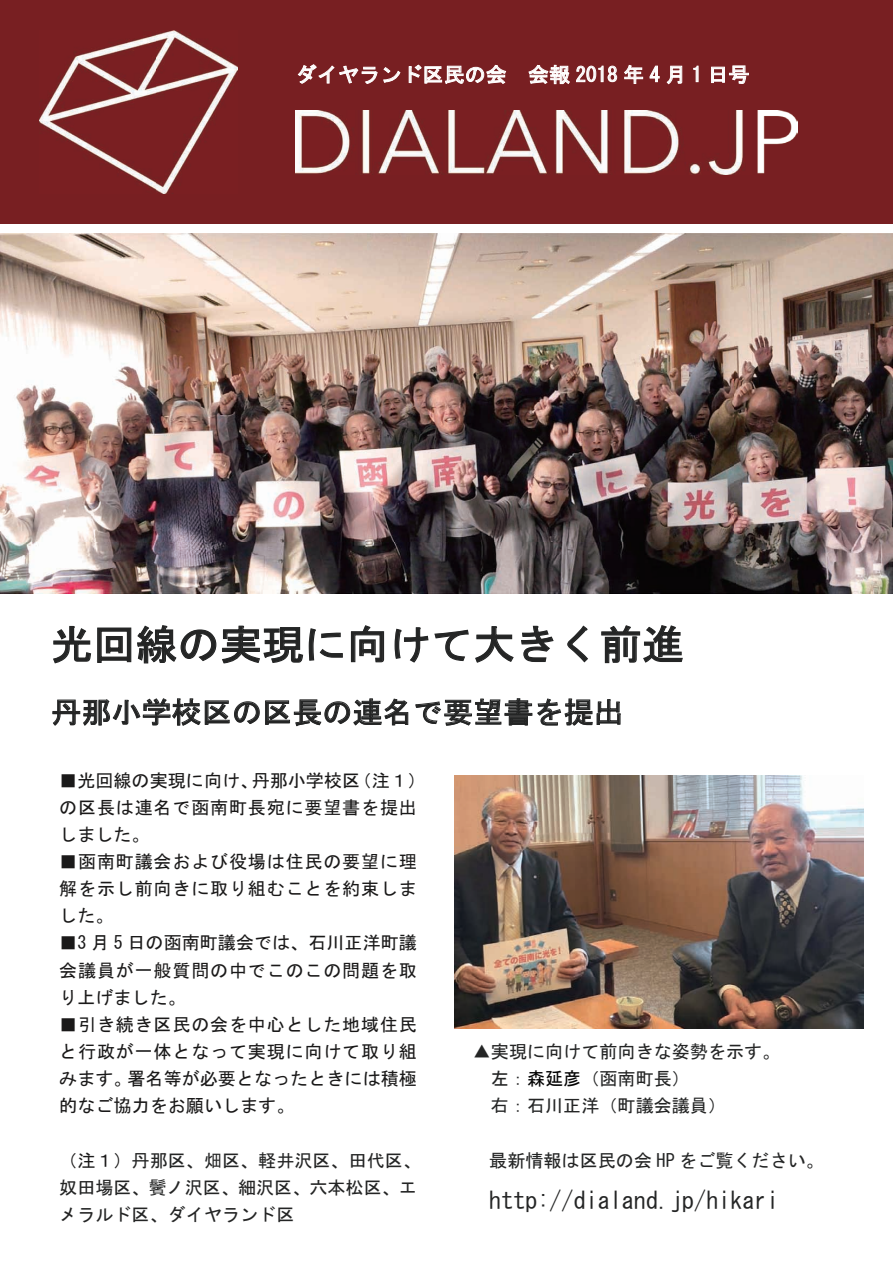
<style>
.page{position:relative;width:893px;height:1263px;background:#fff}
.page>*{position:absolute;margin:0;border:0;box-sizing:border-box;transform-origin:0 0}
.t1{font:40.8px "MS Gothic";letter-spacing:.005em;color:#242525}
.t2{font:29.25px "MS Gothic";letter-spacing:.005em;color:#242525}
.t3{font:23.85px "MS Gothic";letter-spacing:.005em;color:#242525}
.t4{font:20.4px "MS Gothic";letter-spacing:.005em;color:#fff}
.t5{font:18.15px/27.2px "MS Gothic";letter-spacing:.04em;color:#1a1919;text-align:justify}
.t6{font:18.15px/27.2px "MS Gothic";color:#242525}
.s1{color:#1a1919}
.s2{color:#030303}
</style>
<div class="page">
<img style="left:892px;top:233px;width:1px;height:361px">
<div style="left:0;top:0;width:288px;height:224px;background:#781f22"></div>
<img style="left:40px;top:30px;width:198px;height:164px">
<div style="left:288px;top:0;width:605px;height:224px;background:#781f22"></div>
<svg style="left:298px;top:64px;width:79px;height:20px"></svg>
<svg style="left:383px;top:67px;width:18px;height:16px"></svg>
<svg style="left:409px;top:64px;width:97px;height:20px"></svg>
<svg style="left:528px;top:65px;width:42px;height:19px"></svg>
<svg style="left:576px;top:66px;width:41px;height:16px"></svg>
<svg style="left:624px;top:65px;width:19px;height:19px"></svg>
<svg style="left:649px;top:66px;width:11px;height:16px"></svg>
<svg style="left:666px;top:66px;width:16px;height:18px"></svg>
<svg style="left:693px;top:66px;width:6px;height:16px"></svg>
<svg style="left:711px;top:65px;width:38px;height:19px"></svg>
<img style="left:296px;top:110px;width:501px;height:64px">
<img style="left:0;top:233px;width:892px;height:361px">
<svg style="left:53px;top:625px;width:290px;height:39px"></svg>
<svg style="left:351px;top:625px;width:34px;height:38px"></svg>
<svg style="left:394px;top:625px;width:160px;height:38px"></svg>
<svg style="left:567px;top:625px;width:21px;height:38px"></svg>
<svg style="left:601px;top:625px;width:82px;height:39px"></svg>
<svg style="left:52px;top:698px;width:357px;height:28px"></svg>
<svg style="left:415px;top:698px;width:206px;height:28px"></svg>
<img style="left:455px;top:775px;width:408px;height:254px">
<p class="t4" style="left:296px;top:63px;width:455px">ダイヤランド区民の会 会報 2018 年 4 月 1 日号</p>
<h1 class="t1" style="left:51px;top:621px;width:634px">光回線の実現に向けて大きく前進</h1>
<h2 class="t2" style="left:51px;top:695px;width:574px">丹那小学校区の区長の連名で要望書を提出</h2>
<p class="t5" style="left:59px;top:767px;width:368px;text-align:left">■光回線の実現に向け、丹那小学校区（注１）の区長は連名で函南町長宛に要望書を提出しました。</p>
<p class="t5" style="left:59px;top:848px;width:359px">■函南町議会および役場は住民の要望に理解を示し前向きに取り組むことを約束しました。</p>
<p class="t5" style="left:59px;top:930px;width:359px">■3 月 5 日の函南町議会では、石川正洋町議会議員が一般質問の中でこのこの問題を取り上げました。</p>
<p class="t5" style="left:59px;top:1011px;width:359px">■引き続き区民の会を中心とした地域住民と行政が一体となって実現に向けて取り組みます。署名等が必要となったときには積極的なご協力をお願いします。</p>
<p class="t6" style="left:59px;top:1147px;width:363px"><span class="s1">（注１）</span>丹那区、畑区、軽井沢区、田代区、奴田場区、鬢ノ沢区、細沢区、六本松区、エメラルド区、ダイヤランド区</p>
<p class="t6" style="left:491px;top:1038px;width:291px;text-indent:-18px">▲実現に向けて前向きな姿勢を示す。左：<span class="s2">森延彦</span>（函南町長）<br>右：石川正洋（町議会議員）</p>
<p class="t6" style="left:489px;top:1147px;width:336px">最新情報は区民の会 HP をご覧ください。</p>
<h3 class="t3" style="left:489px;top:1187px;width:291px">http://dialand.jp/hikari</h3>
</div>
